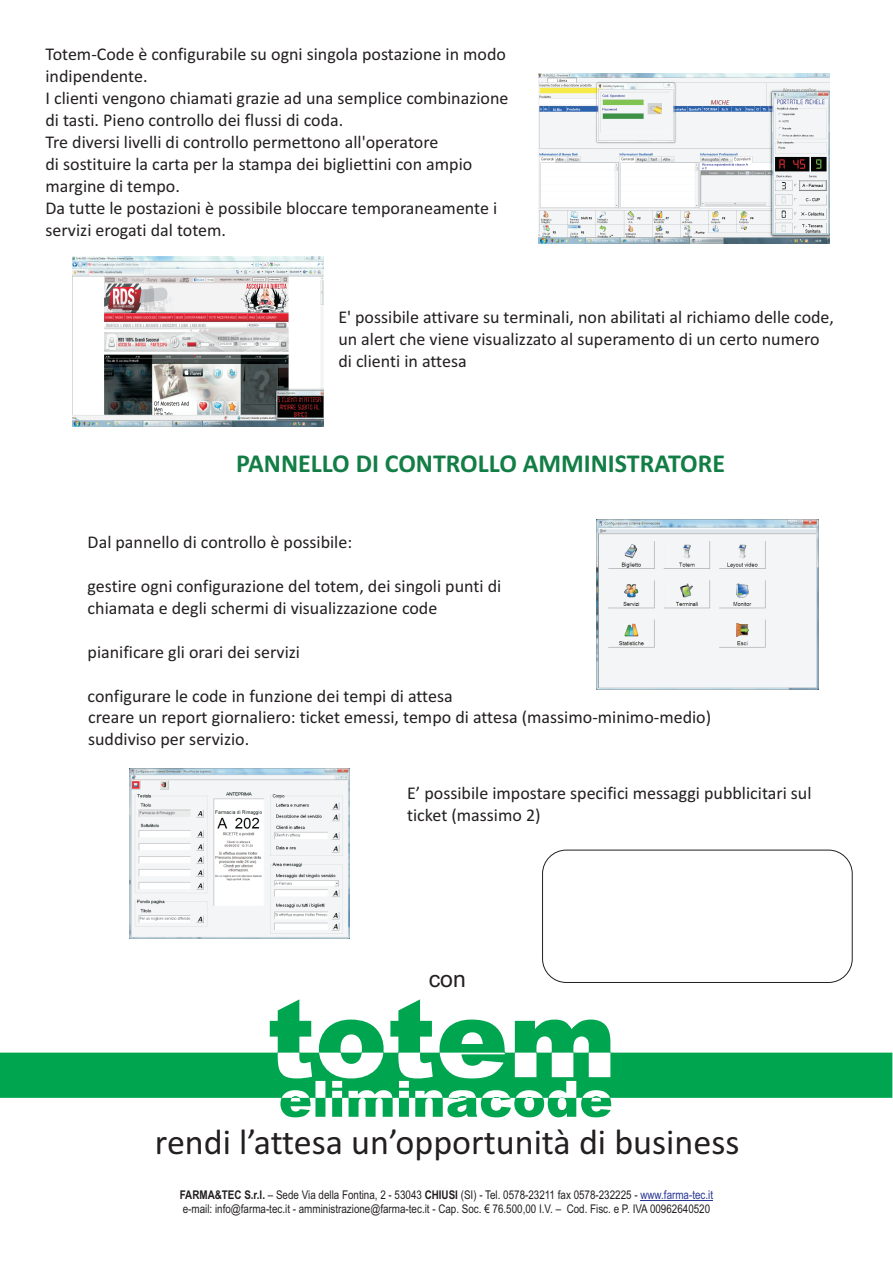
<style>
.page{position:relative;width:893px;height:1263px;background:#fff}
.page>*{position:absolute;margin:0;border:0;box-sizing:border-box;transform-origin:0 0}
.t1{font:36px "Calibri";color:#231f20}
.t2{font:700 25.95px "Calibri";color:#127e46}
.t3{font:22.95px "Arial";color:#231f20}
.t4{font:18px/21.9px "Calibri";color:#231f20}
.t5{font:12px/13.6px "Arial Narrow";color:#231f20}
.s1{font-weight:700}
.s2{color:#293695}
</style>
<div class="page">
<img style="left:538px;top:74px;width:291px;height:170px">
<img style="left:72px;top:256px;width:252px;height:170px">
<img style="left:597px;top:519px;width:221px;height:170px">
<img style="left:129px;top:768px;width:220px;height:170px">
<svg style="left:0;top:999px;width:892px;height:118px"></svg>
<div style="left:542px;top:850px;width:311px;height:133px;border:1px solid #231f20;border-radius:24px"></div>
<hr style="left:640px;top:1200px;width:73px;height:1px;background:#293695">
<p class="t4" style="left:46px;top:45px;width:464px">Totem-Code è configurabile su ogni singola postazione in modo indipendente.<br>I clienti vengono chiamati grazie ad una semplice combinazione di tasti. Pieno controllo dei flussi di coda.<br>Tre diversi livelli di controllo permettono all'operatore<br>di sostituire la carta per la stampa dei bigliettini con ampio margine di tempo.<br>Da tutte le postazioni è possibile bloccare temporaneamente i servizi erogati dal totem.</p>
<p class="t4" style="left:338px;top:308px;width:497px">E' possibile attivare su terminali, non abilitati al richiamo delle code, un alert che viene visualizzato al superamento di un certo numero di clienti in attesa</p>
<h2 class="t2" style="left:236px;top:453px;width:490px">PANNELLO DI CONTROLLO AMMINISTRATORE</h2>
<p class="t4" style="left:88px;top:533px;width:266px">Dal pannello di controllo è possibile:</p>
<p class="t4" style="left:88px;top:576px;width:415px">gestire ogni configurazione del totem, dei singoli punti di chiamata e degli schermi di visualizzazione code</p>
<p class="t4" style="left:88px;top:642px;width:214px">pianificare gli orari dei servizi</p>
<p class="t4" style="left:88px;top:686px;width:367px">configurare le code in funzione dei tempi di attesa</p>
<p class="t4" style="left:88px;top:708px;width:625px">creare un report giornaliero: ticket emessi, tempo di attesa (massimo-minimo-medio) suddiviso per servizio.</p>
<p class="t4" style="left:407px;top:783px;width:406px">E’ possibile impostare specifici messaggi pubblicitari sul ticket (massimo 2)</p>
<p class="t3" style="left:429px;top:970px;width:39px">con</p>
<h1 class="t1" style="left:155px;top:1127px;width:586px">rendi l’attesa un’opportunità di business</h1>
<p class="t5" style="left:180px;top:1189px;width:535px"><span class="s1">FARMA&amp;TEC S.r.l.</span> – Sede Via della Fontina, 2 - 53043 <span class="s1">CHIUSI</span> (SI) - Tel. 0578-23211 fax 0578-232225 - <span class="s2">www.farma-tec.it </span>e-mail: info@farma-tec.it - amministrazione@farma-tec.it - Cap. Soc. € 76.500,00 I.V. – Cod. Fisc. e P. IVA 00962640520</p>
</div>
